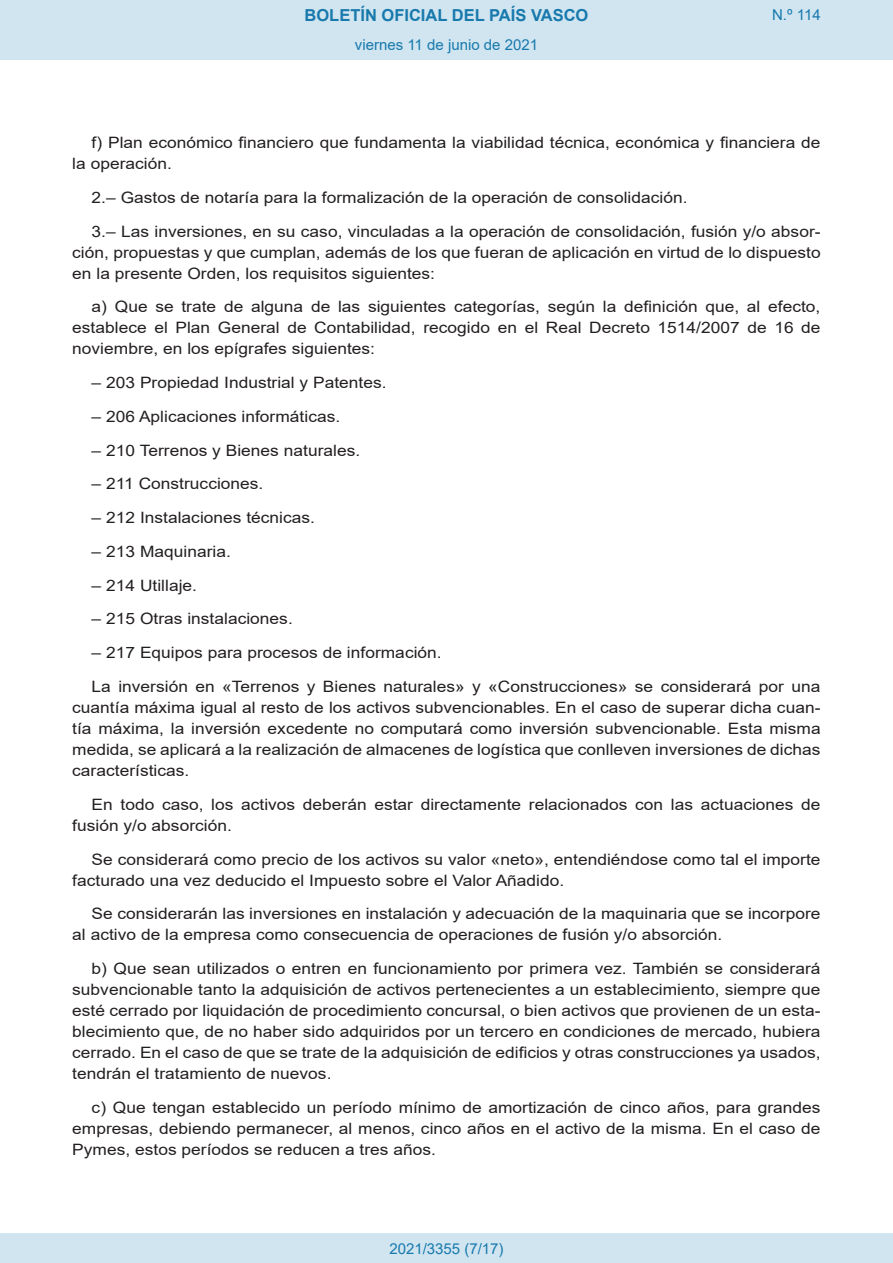
<style>
.page{position:relative;width:893px;height:1263px;background:#fff}
.page>*{position:absolute;margin:0;border:0;box-sizing:border-box;transform-origin:0 0}
.t1{font:700 16.5px "Arial";color:#1879ad}
.BOPVDetalle{font:15.6px/21px "Arial";color:#231f20;text-align:justify;scale:1.11 1}
.Paginacion_Centro{font:15px "Arial";color:#1879ad}
</style>
<div class="page">
<div style="left:0;top:0;width:893px;height:60px;background:#d0e5f0"></div>
<div style="left:0;top:1233px;width:893px;height:30px;background:#d0e5f0"></div>
<p class="t1" style="left:305px;top:3px;width:285px">BOLETÍN OFICIAL DEL PAÍS VASCO</p>
<p class="Paginacion_Centro" style="left:355px;top:35px;width:185px">viernes 11 de junio de 2021</p>
<p class="Paginacion_Centro" style="left:772px;top:5px;width:50px">N.º 114</p>
<p class="BOPVDetalle" style="left:72px;top:132px;width:676px;text-indent:19px">f) Plan económico financiero que fundamenta la viabilidad técnica, económica y financiera de la operación.</p>
<p class="BOPVDetalle" style="left:92px;top:187px;width:538px">2.– Gastos de notaría para la formalización de la operación de consolidación.</p>
<p class="BOPVDetalle" style="left:72px;top:221px;width:676px;text-indent:19px">3.– Las inversiones, en su caso, vinculadas a la operación de consolidación, fusión y/o absor&shy;ción, propuestas y que cumplan, además de los que fueran de aplicación en virtud de lo dispuesto en la presente Orden, los requisitos siguientes:</p>
<p class="BOPVDetalle" style="left:72px;top:296px;width:676px;text-indent:19px">a) Que se trate de alguna de las siguientes categorías, según la definición que, al efecto, establece el Plan General de Contabilidad, recogido en el Real Decreto 1514/2007 de 16 de noviembre, en los epígrafes siguientes:</p>
<p class="BOPVDetalle" style="left:92px;top:372px;width:267px">– 203 Propiedad Industrial y Patentes.</p>
<p class="BOPVDetalle" style="left:92px;top:406px;width:225px">– 206 Aplicaciones informáticas.</p>
<p class="BOPVDetalle" style="left:92px;top:440px;width:243px">– 210 Terrenos y Bienes naturales.</p>
<p class="BOPVDetalle" style="left:92px;top:473px;width:156px">– 211 Construcciones.</p>
<p class="BOPVDetalle" style="left:92px;top:507px;width:203px">– 212 Instalaciones técnicas.</p>
<p class="BOPVDetalle" style="left:92px;top:541px;width:127px">– 213 Maquinaria.</p>
<p class="BOPVDetalle" style="left:92px;top:575px;width:96px">– 214 Utillaje.</p>
<p class="BOPVDetalle" style="left:92px;top:608px;width:183px">– 215 Otras instalaciones.</p>
<p class="BOPVDetalle" style="left:92px;top:642px;width:317px">– 217 Equipos para procesos de información.</p>
<p class="BOPVDetalle" style="left:72px;top:676px;width:676px;text-indent:19px">La inversión en «Terrenos y Bienes naturales» y «Construcciones» se considerará por una cuantía máxima igual al resto de los activos subvencionables. En el caso de superar dicha cuan&shy;tía máxima, la inversión excedente no computará como inversión subvencionable. Esta misma medida, se aplicará a la realización de almacenes de logística que conlleven inversiones de dichas características.</p>
<p class="BOPVDetalle" style="left:72px;top:794px;width:676px;text-indent:19px">En todo caso, los activos deberán estar directamente relacionados con las actuaciones de fusión y/o absorción.</p>
<p class="BOPVDetalle" style="left:72px;top:848px;width:676px;text-indent:19px">Se considerará como precio de los activos su valor «neto», entendiéndose como tal el importe facturado una vez deducido el Impuesto sobre el Valor Añadido.</p>
<p class="BOPVDetalle" style="left:72px;top:903px;width:676px;text-indent:19px">Se considerarán las inversiones en instalación y adecuación de la maquinaria que se incorpore al activo de la empresa como consecuencia de operaciones de fusión y/o absorción.</p>
<p class="BOPVDetalle" style="left:72px;top:958px;width:676px;text-indent:19px">b) Que sean utilizados o entren en funcionamiento por primera vez. También se considerará subvencionable tanto la adquisición de activos pertenecientes a un establecimiento, siempre que esté cerrado por liquidación de procedimiento concursal, o bien activos que provienen de un esta&shy;blecimiento que, de no haber sido adquiridos por un tercero en condiciones de mercado, hubiera cerrado. En el caso de que se trate de la adquisición de edificios y otras construcciones ya usados, tendrán el tratamiento de nuevos.</p>
<p class="BOPVDetalle" style="left:72px;top:1097px;width:676px;text-indent:19px">c) Que tengan establecido un período mínimo de amortización de cinco años, para grandes empresas, debiendo permanecer, al menos, cinco años en el activo de la misma. En el caso de Pymes, estos períodos se reducen a tres años.</p>
<p class="Paginacion_Centro" style="left:389px;top:1238px;width:116px">2021/3355 (7/17)</p>
</div>
